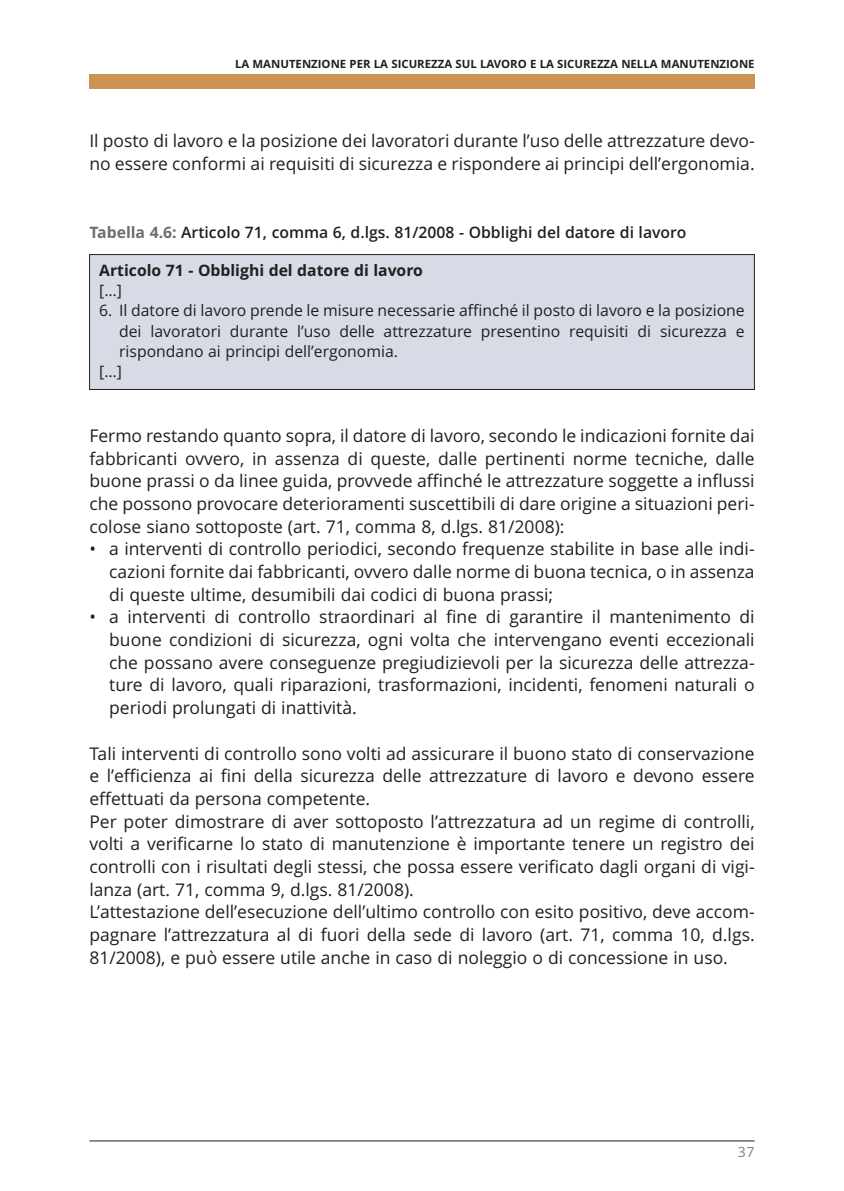
<style>
.page{position:relative;width:844px;height:1191px;background:#fff}
.page>*{position:absolute;margin:0;border:0;box-sizing:border-box;transform-origin:0 0}
.t1{font:17.5px/22.6px "Open Sans";color:#231f20;text-align:justify}
.t2{font:15.75px "Open Sans";color:#231f20}
.t3{font:600 15.75px "Open Sans";color:#231f20}
.t4{font:700 15.75px "Open Sans";color:#231f20}
.t5{font:14px "Open Sans";color:#808285}
.t6{font:700 11.38px "Open Sans";color:#231f20}
.s1{font-weight:700;color:#6c6d70}
</style>
<div class="page">
<div style="left:89px;top:74px;width:665px;height:15px;background:#cd9353"></div>
<hr style="left:89px;top:1140px;width:665px;height:1px;background:#231f20">
<div style="left:90px;top:255px;width:664px;height:134px;background:#d6dbe6"></div>
<div style="left:89px;top:254px;width:665px;height:136px;border:1px solid #231f20"></div>
<p class="t6" style="left:235px;top:60px;width:521px">LA MANUTENZIONE PER LA SICUREZZA SUL LAVORO E LA SICUREZZA NELLA MANUTENZIONE</p>
<p class="t1" style="left:89px;top:131px;width:666px">Il posto di lavoro e la posizione dei lavoratori durante l’uso delle attrezzature devo&shy;no essere conformi ai requisiti di sicurezza e rispondere ai principi dell’ergonomia.</p>
<p class="t3" style="left:89px;top:226px;width:598px"><span class="s1">Tabella 4.6:</span> Articolo 71, comma 6, d.lgs. 81/2008 - Obblighi del datore di lavoro</p>
<p class="t4" style="left:99px;top:264px;width:325px">Articolo 71 - Obblighi del datore di lavoro</p>
<p class="t2" style="left:99px;top:284px;width:24px">[…]</p>
<p class="t2" style="left:99px;top:304px;width:646px">6. Il datore di lavoro prende le misure necessarie affinché il posto di lavoro e la posizione</p>
<p class="t2" style="left:119px;top:324px;width:627px">dei lavoratori durante l’uso delle attrezzature presentino requisiti di sicurezza e</p>
<p class="t2" style="left:119px;top:345px;width:280px">rispondano ai principi dell’ergonomia.</p>
<p class="t2" style="left:99px;top:365px;width:24px">[…]</p>
<p class="t1" style="left:89px;top:426px;width:666px">Fermo restando quanto sopra, il datore di lavoro, secondo le indicazioni fornite dai fabbricanti ovvero, in assenza di queste, dalle pertinenti norme tecniche, dalle buone prassi o da linee guida, provvede affinché le attrezzature soggette a influssi che possono provocare deterioramenti suscettibili di dare origine a situazioni peri&shy;colose siano sottoposte (art. 71, comma 8, d.lgs. 81/2008):</p>
<p class="t1" style="left:109px;top:539px;width:646px;text-indent:-20px">• a interventi di controllo periodici, secondo frequenze stabilite in base alle indi&shy;cazioni fornite dai fabbricanti, ovvero dalle norme di buona tecnica, o in assenza di queste ultime, desumibili dai codici di buona prassi;</p>
<p class="t1" style="left:109px;top:607px;width:646px;text-indent:-20px">• a interventi di controllo straordinari al fine di garantire il mantenimento di buone condizioni di sicurezza, ogni volta che intervengano eventi eccezionali che possano avere conseguenze pregiudizievoli per la sicurezza delle attrezza&shy;ture di lavoro, quali riparazioni, trasformazioni, incidenti, fenomeni naturali o periodi prolungati di inattività.</p>
<p class="t1" style="left:89px;top:743px;width:666px;text-align:left">Tali interventi di controllo sono volti ad assicurare il buono stato di conservazione e l’efficienza ai fini della sicurezza delle attrezzature di lavoro e devono essere effettuati da persona competente.<br>Per poter dimostrare di aver sottoposto l’attrezzatura ad un regime di controlli, volti a verificarne lo stato di manutenzione è importante tenere un registro dei controlli con i risultati degli stessi, che possa essere verificato dagli organi di vigi&shy;lanza (art. 71, comma 9, d.lgs. 81/2008).<br>L’attestazione dell’esecuzione dell’ultimo controllo con esito positivo, deve accom&shy;pagnare l’attrezzatura al di fuori della sede di lavoro (art. 71, comma 10, d.lgs.<br>81/2008), e può essere utile anche in caso di noleggio o di concessione in uso.</p>
<p class="t5" style="left:737px;top:1146px;width:18px">37</p>
</div>
